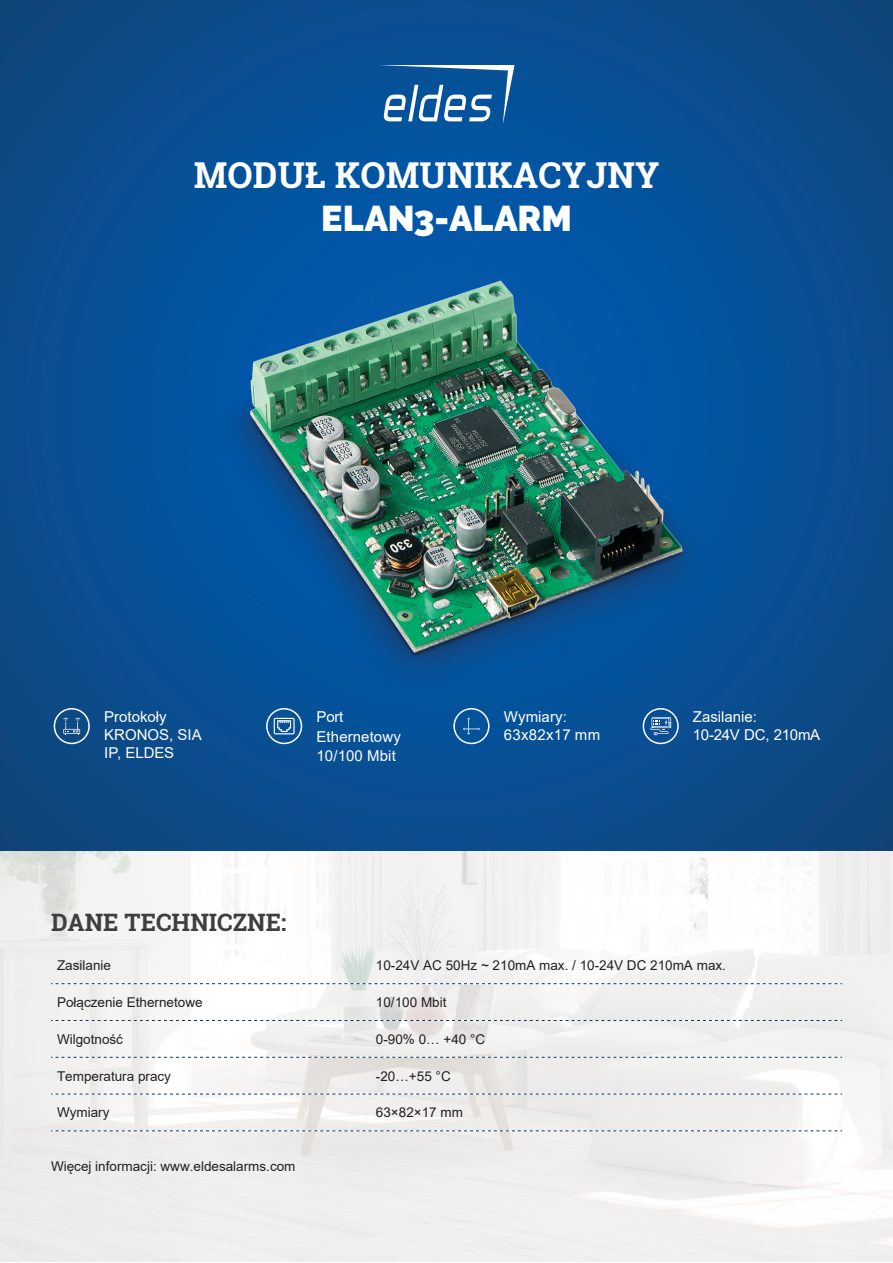
<style>
.page{position:relative;width:893px;height:1263px;background:#fff}
.page>*{position:absolute;margin:0;border:0;box-sizing:border-box;transform-origin:0 0}
.t1{font:700 35.7px "Roboto Slab";letter-spacing:.005em;color:#fff}
.t2{font:900 35.7px "Raleway";letter-spacing:-.005em;color:#fff}
.t3{font:700 24px "Roboto Slab";color:#3e3e3f}
.t4{font:15px/18px "Arial";color:#fff}
.t5{font:13.5px "Arial";color:#231f20}
</style>
<div class="page">
<img style="left:0;top:850px;width:893px;height:411px">
<img style="left:0;top:0;width:893px;height:850px">
<svg style="left:378px;top:65px;width:136px;height:58px"></svg>
<svg style="left:51px;top:983px;width:791px;height:1px"></svg>
<svg style="left:51px;top:1020px;width:791px;height:1px"></svg>
<svg style="left:51px;top:1057px;width:791px;height:1px"></svg>
<svg style="left:51px;top:1094px;width:791px;height:1px"></svg>
<svg style="left:51px;top:1130px;width:791px;height:1px"></svg>
<svg style="left:63px;top:717px;width:17px;height:17px"></svg>
<div style="left:54px;top:708px;width:36px;height:36px;border:2px solid #fff;border-radius:50%"></div>
<div style="left:266px;top:708px;width:36px;height:36px;border:2px solid #fff;border-radius:50%"></div>
<svg style="left:274px;top:718px;width:21px;height:16px"></svg>
<div style="left:643px;top:708px;width:36px;height:36px;border:2px solid #fff;border-radius:50%"></div>
<svg style="left:650px;top:717px;width:21px;height:18px"></svg>
<div style="left:453px;top:708px;width:37px;height:36px;border:2px solid #fff;border-radius:50%"></div>
<svg style="left:463px;top:718px;width:17px;height:16px"></svg>
<h1 class="t1" style="left:194px;top:150px;width:467px">MODUŁ KOMUNIKACYJNY</h1>
<h1 class="t2" style="left:321px;top:197px;width:252px">ELAN3-ALARM</h1>
<p class="t4" style="left:104px;top:707px;width:99px">Protokoły<br>KRONOS, SIA<br>IP, ELDES</p>
<p class="t4" style="left:693px;top:707px;width:129px">Zasilanie:<br>10-24V DC, 210mA</p>
<p class="t4" style="left:504px;top:707px;width:98px">Wymiary:<br>63x82x17 mm</p>
<p class="t4" style="left:317px;top:707px;width:86px;line-height:19.6px">Port<br>Ethernetowy<br>10/100 Mbit</p>
<h2 class="t3" style="left:51px;top:906px;width:237px">DANE TECHNICZNE:</h2>
<p class="t5" style="left:57px;top:956px;width:56px">Zasilanie</p>
<p class="t5" style="left:376px;top:956px;width:352px">10-24V AC 50Hz ~ 210mA max. / 10-24V DC 210mA max.</p>
<p class="t5" style="left:57px;top:993px;width:147px">Połączenie Ethernetowe</p>
<p class="t5" style="left:376px;top:993px;width:72px">10/100 Mbit</p>
<p class="t5" style="left:57px;top:1030px;width:68px">Wilgotność</p>
<p class="t5" style="left:376px;top:1030px;width:111px">0-90% 0… +40 °C</p>
<p class="t5" style="left:57px;top:1066px;width:116px">Temperatura pracy</p>
<p class="t5" style="left:376px;top:1066px;width:76px">-20…+55 °C</p>
<p class="t5" style="left:57px;top:1103px;width:54px">Wymiary</p>
<p class="t5" style="left:376px;top:1103px;width:89px">63×82×17 mm</p>
<p class="t5" style="left:51px;top:1157px;width:246px">Więcej informacji: www.eldesalarms.com</p>
</div>
